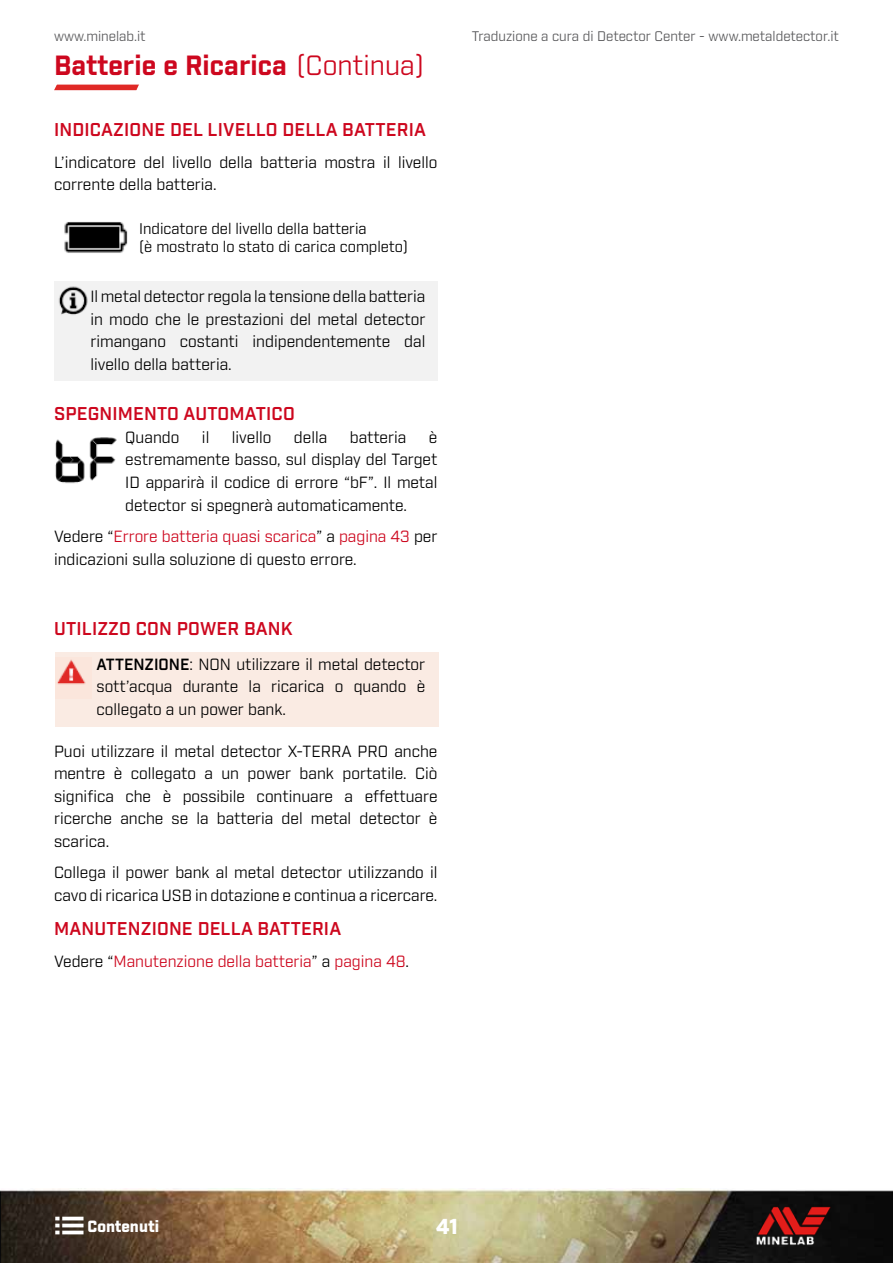
<style>
.page{position:relative;width:893px;height:1263px;background:#fff}
.page>*{position:absolute;margin:0;border:0;box-sizing:border-box;transform-origin:0 0}
.t1{font:700 27px "Industry";color:#cd071e}
.t2{font:900 21px "Industry";color:#fff}
.t3{font:600 18px "Industry";letter-spacing:.01em;color:#cd071e}
.t4{font:15.75px/22.5px "Industry";color:#000;text-align:justify}
.t5{font:15.75px "Industry";color:#cd071e}
.t6{font:900 15.75px "Industry";color:#fff}
.t7{font:15px/18px "Industry";color:#000}
.t8{font:13.5px "Industry";color:#58585a}
.s1{font-weight:400}
.s2{color:#cd071e}
.s3{font-weight:600}
.s4{color:#000}
</style>
<div class="page">
<img style="left:0;top:1188px;width:893px;height:75px">
<img style="left:748px;top:1199px;width:91px;height:54px">
<hr style="left:62px;top:1217px;width:22px;height:3px;background:#fff">
<hr style="left:62px;top:1224px;width:22px;height:3px;background:#fff">
<svg style="left:62px;top:1230px;width:22px;height:4px"></svg>
<svg style="left:55px;top:1217px;width:5px;height:17px"></svg>
<img style="left:55px;top:437px;width:62px;height:47px">
<img style="left:54px;top:84px;width:85px;height:6px">
<div style="left:54px;top:281px;width:383px;height:100px;background:#f2f2f2"></div>
<img style="left:59px;top:286px;width:29px;height:29px">
<img style="left:64px;top:222px;width:64px;height:31px">
<div style="left:55px;top:653px;width:384px;height:74px;background:#faebe3"></div>
<img style="left:56px;top:659px;width:30px;height:26px">
<p class="t8" style="left:54px;top:28px;width:93px">www.minelab.it</p>
<h1 class="t1" style="left:54px;top:49px;width:372px">Batterie e Ricarica <span class="s1">(Continua)</span></h1>
<p class="t3" style="left:54px;top:119px;width:373px">INDICAZIONE DEL LIVELLO DELLA BATTERIA</p>
<p class="t4" style="left:54px;top:151px;width:385px">L’indicatore del livello della batteria mostra il livello corrente della batteria.</p>
<p class="t7" style="left:139px;top:220px;width:270px">Indicatore del livello della batteria<br>(è mostrato lo stato di carica completo)</p>
<p class="t4" style="left:90px;top:286px;width:336px">Il metal detector regola la tensione della batteria in modo che le prestazioni del metal detector rimangano costanti indipendentemente dal livello della batteria.</p>
<p class="t3" style="left:54px;top:403px;width:24px">SPEGNIMENTO</p>
<p class="t3" style="left:184px;top:403px;width:12px">AUTOMATICO</p>
<p class="t4" style="left:125px;top:426px;width:56px">Quando</p>
<p class="t4" style="left:202px;top:426px;width:9px">il</p>
<p class="t4" style="left:232px;top:426px;width:41px">livello</p>
<p class="t4" style="left:294px;top:426px;width:35px">della</p>
<p class="t4" style="left:350px;top:426px;width:58px">batteria</p>
<p class="t4" style="left:125px;top:426px;width:314px;text-indent:304px">è estremamente basso, sul display del Target ID apparirà il codice di errore “bF”. Il metal detector si spegnerà automaticamente.</p>
<p class="t4" style="left:54px;top:525px;width:385px">Vedere “<span class="s2">Errore batteria quasi scarica</span>” a <span class="s2">pagina 43</span> per indicazioni sulla soluzione di questo errore.</p>
<p class="t3" style="left:54px;top:618px;width:11px">UTILIZZO</p>
<p class="t3" style="left:136px;top:618px;width:13px">CON</p>
<p class="t3" style="left:177px;top:618px;width:118px">POWER BANK</p>
<p class="t4" style="left:97px;top:653px;width:330px"><span class="s3">ATTENZIONE</span>: NON utilizzare il metal detector sott’acqua durante la ricarica o quando è collegato a un power bank.</p>
<p class="t4" style="left:54px;top:740px;width:385px">Puoi utilizzare il metal detector X‑TERRA PRO anche mentre è collegato a un power bank portatile. Ciò significa che è possibile continuare a effettuare ricerche anche se la batteria del metal detector è scarica.</p>
<p class="t4" style="left:54px;top:862px;width:385px">Collega il power bank al metal detector utilizzando il cavo di ricarica USB in dotazione e continua a ricercare.</p>
<p class="t3" style="left:54px;top:918px;width:289px">MANUTENZIONE DELLA BATTERIA</p>
<p class="t5" style="left:54px;top:952px;width:357px"><span class="s4">Vedere “</span>Manutenzione della batteria<span class="s4">” a</span> pagina 48<span class="s4">.</span></p>
<p class="t8" style="left:472px;top:28px;width:369px">Traduzione a cura di Detector Center - www.metaldetector.it</p>
<p class="t6" style="left:88px;top:1217px;width:73px">Contenuti</p>
<h2 class="t2" style="left:436px;top:1214px;width:24px">41</h2>
</div>
